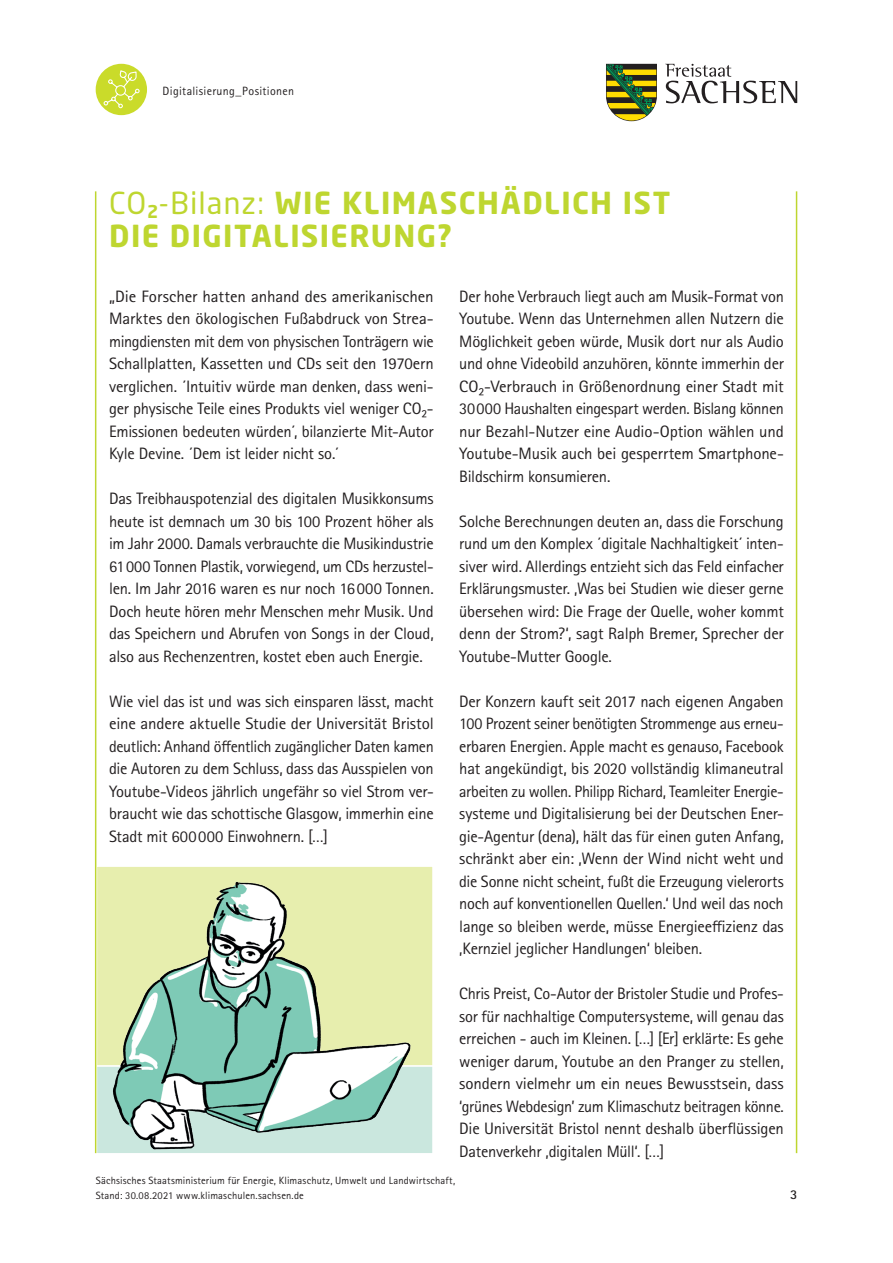
<style>
.page{position:relative;width:893px;height:1263px;background:#fff}
.page>*{position:absolute;margin:0;border:0;box-sizing:border-box;transform-origin:0 0}
.t1{font:700 30px/33px "Neo Sans Pro";letter-spacing:.045em;color:#bed630}
.t2{font:16.5px/22.5px "Rotis Sans Serif Pro";letter-spacing:-.015em;color:#231f20;text-align:justify}
.t3{font:700 13.5px "Rotis Sans Serif Pro";color:#231f20}
.t4{font:12px "Rotis Sans Serif Pro";letter-spacing:.025em;color:#231f20}
.t5{font:10.5px/15px "Rotis Sans Serif Pro";letter-spacing:.015em;color:#231f20}
.s1{font-weight:400}
</style>
<div class="page">
<svg style="left:665px;top:64px;width:132px;height:39px"></svg>
<svg style="left:606px;top:64px;width:51px;height:57px;background:#767e32"></svg>
<div style="left:96px;top:64px;width:51px;height:51px;background:#cadb2a;border-radius:50%"></div>
<svg style="left:103px;top:69px;width:37px;height:40px"></svg>
<div style="left:96px;top:866px;width:337px;height:288px;background:#e7eeae"></div>
<svg style="left:99px;top:1065px;width:332px;height:86px"></svg>
<img style="left:106px;top:882px;width:318px;height:269px">
<div style="left:96px;top:865px;width:338px;height:289px;border:2px solid #fff"></div>
<hr style="left:95px;top:191px;width:1px;height:962px;background:#bed630">
<hr style="left:796px;top:191px;width:1px;height:962px;background:#bed630">
<p class="t4" style="left:163px;top:83px;width:133px">Digitalisierung_Positionen</p>
<h1 class="t1" style="left:109px;top:186px;width:563px"><span class="s1">CO</span><sub>2</sub><span class="s1">-Bilanz:</span> WIE KLIMASCHÄDLICH IST<br>DIE DIGITALISIERUNG?</h1>
<p class="t2" style="left:109px;top:285px;width:326px">„Die Forscher hatten anhand des amerikanischen Marktes den ökologischen Fußabdruck von Strea&shy;mingdiensten mit dem von physischen Tonträgern wie Schallplatten, Kassetten und CDs seit den 1970ern verglichen. ´Intuitiv würde man denken, dass weni&shy;ger physische Teile eines Produkts viel weniger CO₂- Emissionen bedeuten würden´, bilanzierte Mit-Autor Kyle Devine. ´Dem ist leider nicht so.´</p>
<p class="t2" style="left:109px;top:487px;width:326px">Das Treibhauspotenzial des digitalen Musikkonsums heute ist demnach um 30 bis 100 Prozent höher als im Jahr 2000. Damals verbrauchte die Musikindustrie 61000 Tonnen Plastik, vorwiegend, um CDs herzustel&shy;len. Im Jahr 2016 waren es nur noch 16000 Tonnen.<br>Doch heute hören mehr Menschen mehr Musik. Und das Speichern und Abrufen von Songs in der Cloud, also aus Rechenzentren, kostet eben auch Energie.</p>
<p class="t2" style="left:109px;top:690px;width:326px">Wie viel das ist und was sich einsparen lässt, macht eine andere aktuelle Studie der Universität Bristol deutlich: Anhand öffentlich zugänglicher Daten kamen die Autoren zu dem Schluss, dass das Ausspielen von Youtube-Videos jährlich ungefähr so viel Strom ver&shy;braucht wie das schottische Glasgow, immerhin eine Stadt mit 600000 Einwohnern. […]</p>
<p class="t2" style="left:459px;top:285px;width:326px">Der hohe Verbrauch liegt auch am Musik-Format von Youtube. Wenn das Unternehmen allen Nutzern die Möglichkeit geben würde, Musik dort nur als Audio und ohne Videobild anzuhören, könnte immerhin der CO₂-Verbrauch in Größenordnung einer Stadt mit 30000 Haushalten eingespart werden. Bislang können nur Bezahl-Nutzer eine Audio-Option wählen und Youtube-Musik auch bei gesperrtem Smartphone-Bildschirm konsumieren.</p>
<p class="t2" style="left:459px;top:510px;width:326px">Solche Berechnungen deuten an, dass die Forschung rund um den Komplex ´digitale Nachhaltigkeit´ inten&shy;siver wird. Allerdings entzieht sich das Feld einfacher Erklärungsmuster. ‚Was bei Studien wie dieser gerne übersehen wird: Die Frage der Quelle, woher kommt denn der Strom?‘, sagt Ralph Bremer, Sprecher der Youtube-Mutter Google.</p>
<p class="t2" style="left:459px;top:690px;width:326px">Der Konzern kauft seit 2017 nach eigenen Angaben 100 Prozent seiner benötigten Strommenge aus erneu&shy;erbaren Energien. Apple macht es genauso, Facebook hat angekündigt, bis 2020 vollständig klimaneutral arbeiten zu wollen. Philipp Richard, Teamleiter Energie&shy;systeme und Digitalisierung bei der Deutschen Ener&shy;gie-Agentur (dena), hält das für einen guten Anfang, schränkt aber ein: ‚Wenn der Wind nicht weht und die Sonne nicht scheint, fußt die Erzeugung vielerorts noch auf konventionellen Quellen.‘ Und weil das noch lange so bleiben werde, müsse Energieeffizienz das ‚Kernziel jeglicher Handlungen‘ bleiben.</p>
<p class="t2" style="left:459px;top:982px;width:326px">Chris Preist, Co-Autor der Bristoler Studie und Profes&shy;sor für nachhaltige Computersysteme, will genau das erreichen - auch im Kleinen. […] [Er] erklärte: Es gehe weniger darum, Youtube an den Pranger zu stellen, sondern vielmehr um ein neues Bewusstsein, dass ‘grünes Webdesign’ zum Klimaschutz beitragen könne.<br>Die Universität Bristol nennt deshalb überflüssigen Datenverkehr ‚digitalen Müll‘. […]</p>
<p class="t5" style="left:96px;top:1173px;width:361px">Sächsisches Staatsministerium für Energie, Klimaschutz, Umwelt und Landwirtschaft,<br>Stand: 30.08.2021 www.klimaschulen.sachsen.de</p>
<p class="t3" style="left:790px;top:1186px;width:9px">3</p>
</div>
